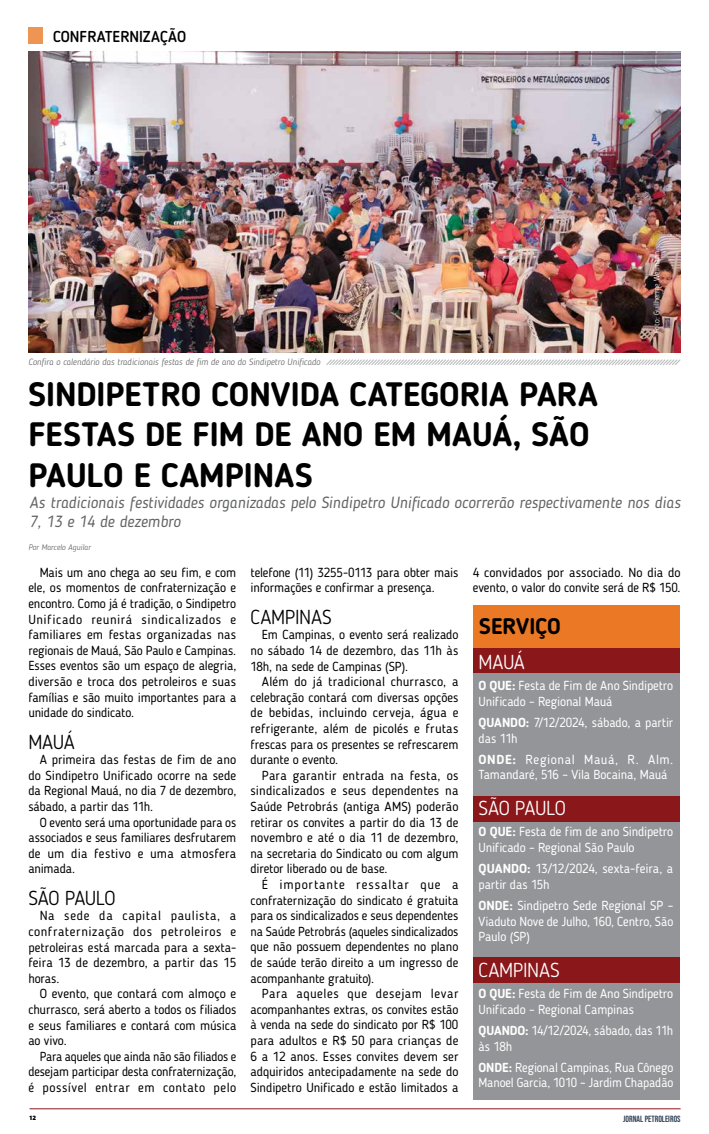
<style>
.page{position:relative;width:709px;height:1134px;background:#fff}
.page>*{position:absolute;margin:0;border:0;box-sizing:border-box;transform-origin:0 0}
.t1{font:700 33.6px/40.3px "Blogger Sans";color:#000}
.t2{font:700 22.4px "Blogger Sans";color:#000}
.t3{font:300 20px "Blogger Sans";letter-spacing:-.015em;color:#000}
.t4{font:300 20px "Blogger Sans";letter-spacing:-.015em;color:#fff}
.t5{font:italic 16.1px/19.3px "Blogger Sans";color:#636466}
.t6{font:500 15.7px "Blogger Sans";color:#000}
.t7{font:13px/15.6px "Blogger Sans";letter-spacing:-.005em;color:#000;text-align:justify}
.t8{font:13px/15.6px "Blogger Sans";letter-spacing:-.015em;color:#fff}
.t9{font:italic 300 9px "Blogger Sans";color:#636466}
.t10{font:9px "Bebas Neue";color:#304155}
.t11{font:300 8px "Blogger Sans";color:#fff}
.t12{font:italic 300 8px "Blogger Sans";color:#636466}
.t13{font:900 6px "Roihu";color:#000}
.s1{font-weight:700}
</style>
<div class="page">
<hr style="left:30px;top:1108px;width:650px;height:1px;background:#8a171a">
<div style="left:28px;top:27px;width:15px;height:16px;background:#ef9553"></div>
<img style="left:28px;top:51px;width:652px;height:302px">
<svg style="left:326px;top:359px;width:355px;height:6px"></svg>
<div style="left:473px;top:605px;width:207px;height:494px;background:#939598"></div>
<div style="left:473px;top:647px;width:207px;height:26px;background:#8a171a"></div>
<div style="left:473px;top:605px;width:207px;height:42px;background:#ea7824"></div>
<div style="left:473px;top:796px;width:207px;height:25px;background:#8a171a"></div>
<div style="left:473px;top:957px;width:207px;height:26px;background:#8a171a"></div>
<p class="t6" style="left:53px;top:27px;width:134px">CONFRATERNIZAÇÃO</p>
<p class="t9" style="left:28px;top:356px;width:293px">Confira o calendário das tradicionais festas de fim de ano do Sindipetro Unificado</p>
<p class="t11" style="left:651px;top:333px;width:84px;rotate:-90deg">Foto: Guilherme Weimann</p>
<h1 class="t1" style="left:28px;top:374px;width:571px">SINDIPETRO CONVIDA CATEGORIA PARA<br>FESTAS DE FIM DE ANO EM MAUÁ, SÃO<br>PAULO E CAMPINAS</h1>
<p class="t5" style="left:30px;top:492px;width:652px">As tradicionais festividades organizadas pelo Sindipetro Unificado ocorrerão respectivamente nos dias<br>7, 13 e 14 de dezembro</p>
<p class="t12" style="left:28px;top:542px;width:64px">Por Marcelo Aguilar</p>
<p class="t7" style="left:28px;top:564px;width:209px;text-indent:11px">Mais um ano chega ao seu fim, e com ele, os momentos de confraternização e encontro. Como já é tradição, o Sindipetro Unificado reunirá sindicalizados e familiares em festas organizadas nas regionais de Mauá, São Paulo e Campinas.<br>Esses eventos são um espaço de alegria, diversão e troca dos petroleiros e suas famílias e são muito importantes para a unidade do sindicato.</p>
<h3 class="t3" style="left:28px;top:730px;width:48px">MAUÁ</h3>
<p class="t7" style="left:28px;top:752px;width:209px;text-indent:11px">A primeira das festas de fim de ano do Sindipetro Unificado ocorre na sede da Regional Mauá, no dia 7 de dezembro, sábado, a partir das 11h.</p>
<p class="t7" style="left:28px;top:814px;width:209px;text-indent:11px">O evento será uma oportunidade para os associados e seus familiares desfrutarem de um dia festivo e uma atmosfera animada.</p>
<h3 class="t3" style="left:28px;top:886px;width:89px">SÃO PAULO</h3>
<p class="t7" style="left:28px;top:908px;width:209px;text-indent:11px">Na sede da capital paulista, a confraternização dos petroleiros e petroleiras está marcada para a sexta&shy;feira 13 de dezembro, a partir das 15 horas.</p>
<p class="t7" style="left:28px;top:986px;width:209px;text-indent:11px">O evento, que contará com almoço e churrasco, será aberto a todos os filiados e seus familiares e contará com música ao vivo.</p>
<p class="t7" style="left:28px;top:1048px;width:209px;text-indent:11px">Para aqueles que ainda não são filiados e desejam participar desta confraternização, é possível entrar em contato pelo</p>
<p class="t7" style="left:250px;top:564px;width:209px">telefone (11) 3255-0113 para obter mais informações e confirmar a presença.</p>
<h3 class="t3" style="left:250px;top:605px;width:83px">CAMPINAS</h3>
<p class="t7" style="left:250px;top:627px;width:209px;text-indent:11px">Em Campinas, o evento será realizado no sábado 14 de dezembro, das 11h às 18h, na sede de Campinas (SP).</p>
<p class="t7" style="left:250px;top:674px;width:209px;text-indent:11px">Além do já tradicional churrasco, a celebração contará com diversas opções de bebidas, incluindo cerveja, água e refrigerante, além de picolés e frutas frescas para os presentes se refrescarem durante o evento.</p>
<p class="t7" style="left:250px;top:767px;width:209px;text-indent:11px">Para garantir entrada na festa, os sindicalizados e seus dependentes na Saúde Petrobrás (antiga AMS) poderão retirar os convites a partir do dia 13 de novembro e até o dia 11 de dezembro, na secretaria do Sindicato ou com algum diretor liberado ou de base.</p>
<p class="t7" style="left:250px;top:877px;width:209px;text-indent:11px">É importante ressaltar que a confraternização do sindicato é gratuita para os sindicalizados e seus dependentes na Saúde Petrobrás (aqueles sindicalizados que não possuem dependentes no plano de saúde terão direito a um ingresso de acompanhante gratuito).</p>
<p class="t7" style="left:250px;top:986px;width:209px;text-indent:11px">Para aqueles que desejam levar acompanhantes extras, os convites estão à venda na sede do sindicato por R$ 100 para adultos e R$ 50 para crianças de 6 a 12 anos. Esses convites devem ser adquiridos antecipadamente na sede do Sindipetro Unificado e estão limitados a</p>
<p class="t7" style="left:472px;top:564px;width:209px">4 convidados por associado. No dia do evento, o valor do convite será de R$ 150.</p>
<h2 class="t2" style="left:479px;top:613px;width:83px">SERVIÇO</h2>
<h3 class="t4" style="left:478px;top:650px;width:48px">MAUÁ</h3>
<p class="t8" style="left:478px;top:678px;width:196px"><span class="s1">O QUE:</span> Festa de Fim de Ano Sindipetro<br>Unificado – Regional Mauá</p>
<p class="t8" style="left:478px;top:715px;width:196px"><span class="s1">QUANDO:</span> 7/12/2024, sábado, a partir das 11h</p>
<p class="t8" style="left:478px;top:751px;width:196px"><span class="s1">ONDE:</span> Regional Mauá, R. Alm.<br>Tamandaré, 516 – Vila Bocaina, Mauá</p>
<h3 class="t4" style="left:478px;top:796px;width:89px">SÃO PAULO</h3>
<p class="t8" style="left:478px;top:824px;width:196px"><span class="s1">O QUE:</span> Festa de fim de ano Sindipetro<br>Unificado – Regional São Paulo</p>
<p class="t8" style="left:478px;top:861px;width:196px"><span class="s1">QUANDO:</span> 13/12/2024, sexta-feira, a partir das 15h</p>
<p class="t8" style="left:478px;top:898px;width:196px;text-align:justify"><span class="s1">ONDE:</span> Sindipetro Sede Regional SP – Viaduto Nove de Julho, 160, Centro, São Paulo (SP)</p>
<h3 class="t4" style="left:478px;top:958px;width:83px">CAMPINAS</h3>
<p class="t8" style="left:478px;top:986px;width:196px"><span class="s1">O QUE:</span> Festa de Fim de Ano Sindipetro<br>Unificado – Regional Campinas</p>
<p class="t8" style="left:478px;top:1023px;width:196px"><span class="s1">QUANDO:</span> 14/12/2024, sábado, das 11h às 18h</p>
<p class="t8" style="left:478px;top:1059px;width:196px"><span class="s1">ONDE:</span> Regional Campinas, Rua Cônego<br>Manoel Garcia, 1010 – Jardim Chapadão</p>
<p class="t13" style="left:30px;top:1115px;width:8px">12</p>
<p class="t10" style="left:623px;top:1113px;width:59px">JORNAL PETROLEIROS</p>
</div>
